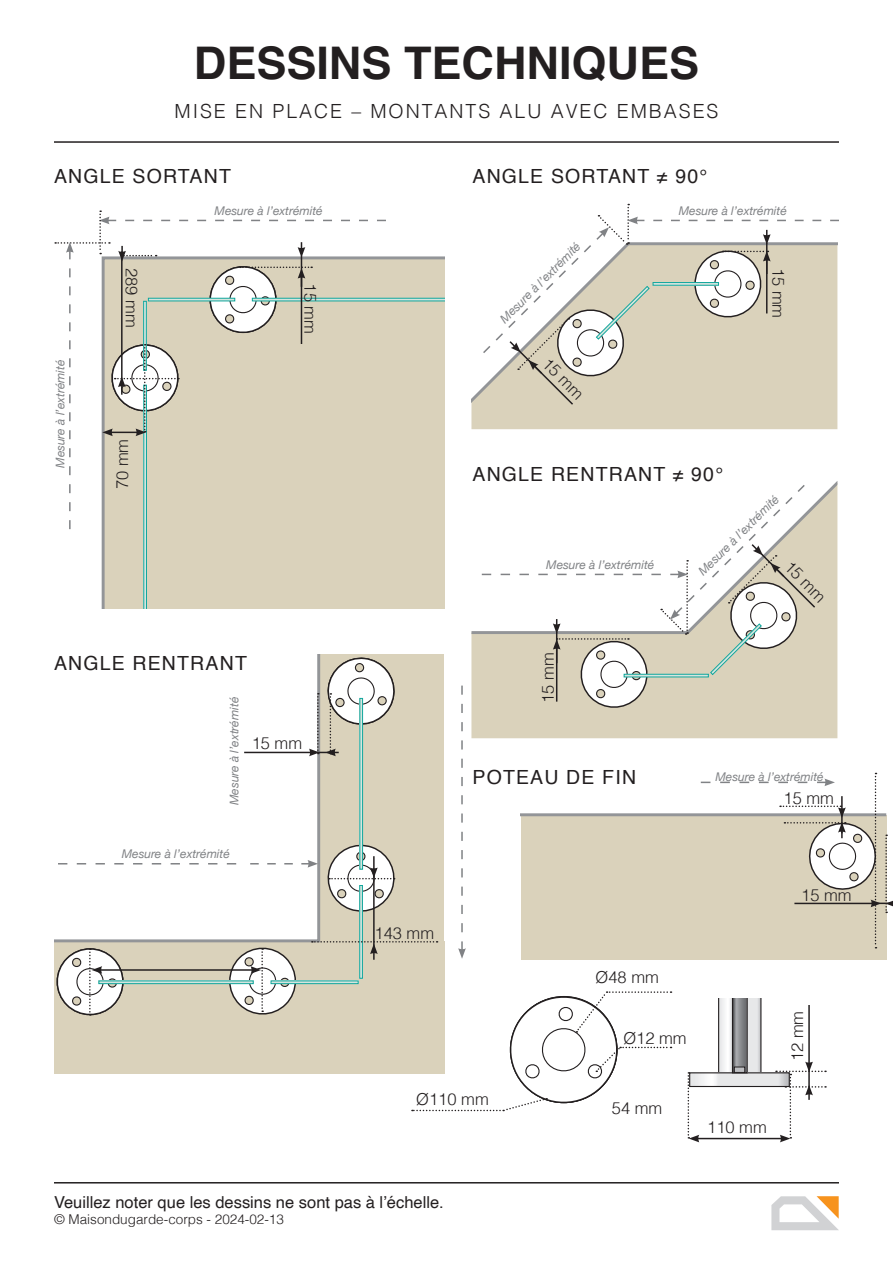
<style>
.page{position:relative;width:893px;height:1263px;background:#fff}
.page>*{position:absolute;margin:0;border:0;box-sizing:border-box;transform-origin:0 0}
.t1{font:700 45px "Helvetica";color:#231f20}
.Mellanrubrik_-_Frank{font:19.5px "Helvetica";letter-spacing:.06em;color:#231f20}
.Underrubrik{font:300 19.5px "Helvetica";letter-spacing:.1em;color:#231f20}
.Mått{font:300 16.5px "Helvetica";color:#231f20}
.t2{font:16.5px "Helvetica";color:#231f20}
.t3{font:300 13.5px "Helvetica";color:#231f20}
.kursiv_liten_text{font:italic 12px "Helvetica Neue";color:#808285}
</style>
<div class="page">
<div style="left:471px;top:422px;width:366px;height:7px;background:#dad2bb"></div>
<div style="left:471px;top:389px;width:366px;height:33px;background:#dad2bb"></div>
<div style="left:471px;top:635px;width:366px;height:103px;background:#dad2bb"></div>
<svg style="left:471px;top:481px;width:366px;height:154px"></svg>
<div style="left:521px;top:815px;width:365px;height:145px;background:#dad2bb"></div>
<hr style="left:521px;top:813px;width:365px;height:3px;background:#939598">
<div style="left:54px;top:941px;width:390px;height:132px;background:#dad2bb"></div>
<div style="left:319px;top:655px;width:125px;height:365px;background:#dad2bb"></div>
<svg style="left:54px;top:751px;width:267px;height:192px"></svg>
<div style="left:360px;top:698px;width:3px;height:171px;border:1px solid #12a79d"></div>
<div style="left:360px;top:885px;width:3px;height:93px;border:1px solid #12a79d"></div>
<div style="left:271px;top:981px;width:87px;height:3px;border:1px solid #12a79d"></div>
<div style="left:99px;top:981px;width:154px;height:3px;border:1px solid #12a79d"></div>
<hr style="left:54px;top:141px;width:785px;height:2px;background:#231f20">
<hr style="left:54px;top:1182px;width:785px;height:1px;background:#231f20">
<svg style="left:771px;top:1196px;width:68px;height:34px"></svg>
<hr style="left:100px;top:969px;width:153px;height:2px;background:#231f20">
<svg style="left:56px;top:948px;width:72px;height:68px"></svg>
<svg style="left:227px;top:947px;width:74px;height:68px"></svg>
<svg style="left:481px;top:204px;width:358px;height:202px"></svg>
<svg style="left:482px;top:483px;width:335px;height:229px"></svg>
<hr style="left:373px;top:868px;width:2px;height:84px;background:#231f20">
<hr style="left:244px;top:752px;width:67px;height:1px;background:#231f20">
<svg style="left:312px;top:941px;width:126px;height:19px"></svg>
<svg style="left:458px;top:685px;width:8px;height:274px"></svg>
<svg style="left:250px;top:860px;width:68px;height:7px"></svg>
<svg style="left:58px;top:863px;width:178px;height:1px"></svg>
<svg style="left:327px;top:839px;width:69px;height:78px"></svg>
<svg style="left:55px;top:210px;width:389px;height:398px"></svg>
<svg style="left:309px;top:655px;width:86px;height:101px"></svg>
<svg style="left:412px;top:990px;width:414px;height:152px"></svg>
<svg style="left:701px;top:773px;width:192px;height:175px"></svg>
<h1 class="t1" style="left:194px;top:35px;width:507px">DESSINS TECHNIQUES</h1>
<p class="Underrubrik" style="left:175px;top:94px;width:545px">MISE EN PLACE – MONTANTS ALU AVEC EMBASES</p>
<p class="Mellanrubrik_-_Frank" style="left:54px;top:161px;width:178px">ANGLE SORTANT</p>
<p class="Mellanrubrik_-_Frank" style="left:472px;top:161px;width:236px">ANGLE SORTANT ≠ 90°</p>
<p class="kursiv_liten_text" style="left:52px;top:468px;width:109px;rotate:-90deg">Mesure à l’extrémité</p>
<p class="Mått" style="left:146px;top:268px;width:61px;rotate:90deg">289 mm</p>
<p class="Mått" style="left:108px;top:489px;width:52px;rotate:-90deg">70 mm</p>
<p class="kursiv_liten_text" style="left:215px;top:202px;width:109px">Mesure à l’extrémité</p>
<p class="kursiv_liten_text" style="left:679px;top:202px;width:109px">Mesure à l’extrémité</p>
<p class="kursiv_liten_text" style="left:496px;top:314px;width:110px;rotate:-45deg">Mesure à l’extrémité</p>
<p class="Mått" style="left:792px;top:268px;width:52px;rotate:90deg">15 mm</p>
<p class="Mått" style="left:324px;top:283px;width:52px;rotate:90deg">15 mm</p>
<p class="Mått" style="left:555px;top:351px;width:52px;rotate:45deg">15 mm</p>
<p class="Mellanrubrik_-_Frank" style="left:472px;top:459px;width:252px">ANGLE RENTRANT ≠ 90°</p>
<p class="kursiv_liten_text" style="left:546px;top:556px;width:109px">Mesure à l’extrémité</p>
<p class="kursiv_liten_text" style="left:694px;top:567px;width:110px;rotate:-45deg">Mesure à l’extrémité</p>
<p class="Mått" style="left:797px;top:554px;width:52px;rotate:45deg">15 mm</p>
<p class="Mellanrubrik_-_Frank" style="left:54px;top:648px;width:194px">ANGLE RENTRANT</p>
<p class="kursiv_liten_text" style="left:226px;top:805px;width:109px;rotate:-90deg">Mesure à l’extrémité</p>
<p class="Mått" style="left:252px;top:729px;width:52px">15 mm</p>
<p class="kursiv_liten_text" style="left:122px;top:845px;width:109px">Mesure à l’extrémité</p>
<p class="Mått" style="left:534px;top:703px;width:52px;rotate:-90deg">15 mm</p>
<p class="Mellanrubrik_-_Frank" style="left:472px;top:762px;width:165px">POTEAU DE FIN</p>
<p class="kursiv_liten_text" style="left:715px;top:768px;width:110px">Mesure à l’extrémité</p>
<p class="Mått" style="left:783px;top:784px;width:52px">15 mm</p>
<p class="Mått" style="left:374px;top:919px;width:61px">143 mm</p>
<p class="Mått" style="left:416px;top:1085px;width:74px">Ø110 mm</p>
<p class="Mått" style="left:801px;top:881px;width:52px">15 mm</p>
<p class="Mått" style="left:596px;top:963px;width:65px">Ø48 mm</p>
<p class="Mått" style="left:623px;top:1024px;width:65px">Ø12 mm</p>
<p class="Mått" style="left:612px;top:1094px;width:52px">54 mm</p>
<p class="Mått" style="left:707px;top:1113px;width:61px">110 mm</p>
<p class="Mått" style="left:783px;top:1061px;width:52px;rotate:-90deg">12 mm</p>
<h3 class="t2" style="left:54px;top:1189px;width:391px">Veuillez noter que les dessins ne sont pas à l’échelle.</h3>
<p class="t3" style="left:54px;top:1208px;width:231px">© Maisondugarde-corps - 2024-02-13</p>
</div>
